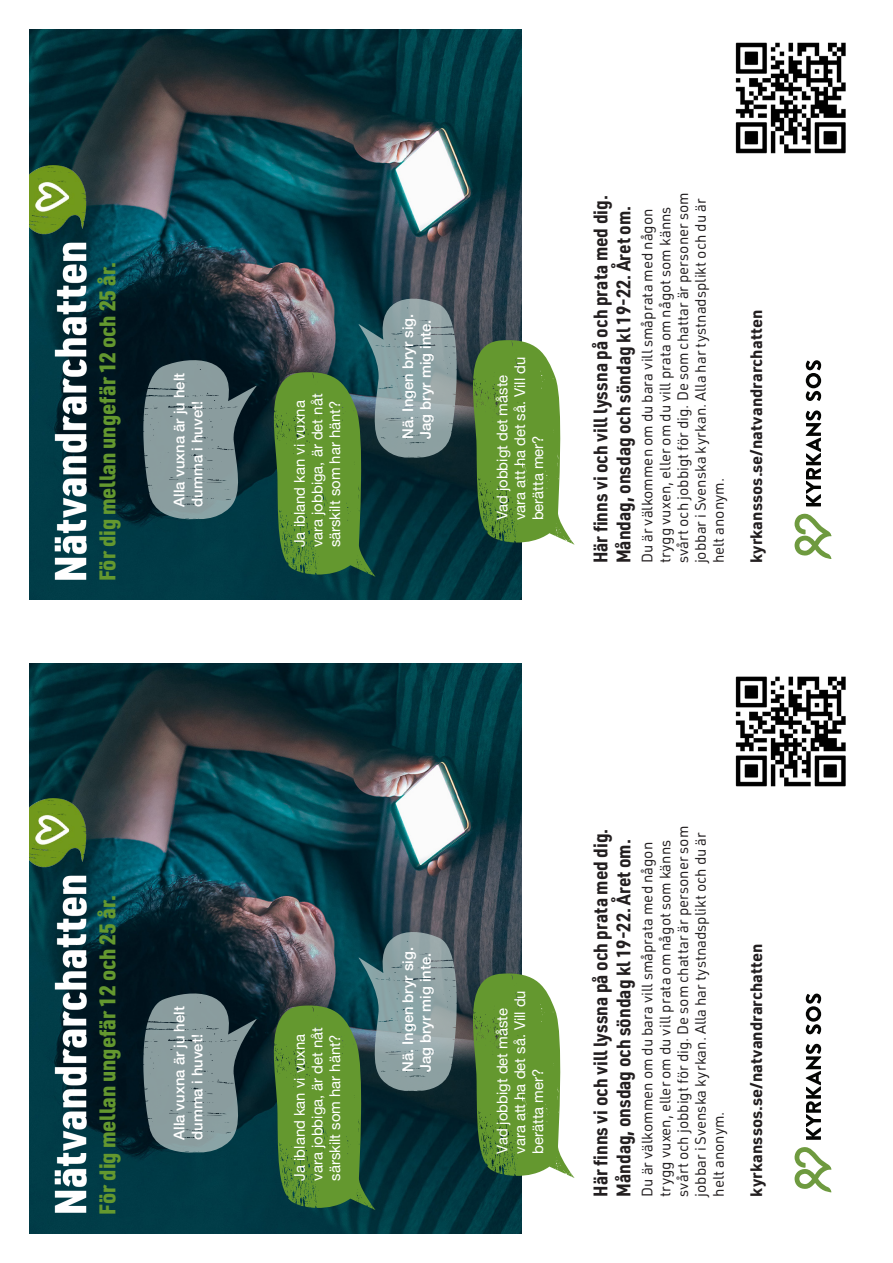
<style>
.page{position:relative;width:893px;height:1263px;background:#fff}
.page>*{position:absolute;margin:0;border:0;box-sizing:border-box;transform-origin:0 0}
.t1{font:900 22.35px "URWDIN Semi Cond";color:#64982f}
.t2{font:700 19.35px/23.1px "URWDIN Semi Cond";color:#231f20}
.t3{font:700 16.35px "URWDIN";color:#231f20}
.t4{font:14.85px/17.9px "URWDIN";color:#231f20}
.t5{font:14.85px/17.9px "Helvetica Neue";color:#fff}
.t6{font:500 14.85px/17.9px "Helvetica Neue";color:#fff}
</style>
<div class="page">
<img style="left:30px;top:663px;width:492px;height:570px">
<svg style="left:143px;top:930px;width:432px;height:280px;background:#4d6f59"></svg>
<svg style="left:806px;top:1044px;width:15px;height:96px"></svg>
<svg style="left:806px;top:993px;width:15px;height:41px"></svg>
<svg style="left:795px;top:1147px;width:36px;height:46px"></svg>
<img style="left:735px;top:676px;width:111px;height:111px">
<img style="left:30px;top:798px;width:57px;height:414px">
<img style="left:30px;top:30px;width:492px;height:570px">
<svg style="left:143px;top:297px;width:432px;height:280px;background:#4d6e59"></svg>
<svg style="left:806px;top:410px;width:15px;height:96px"></svg>
<svg style="left:806px;top:360px;width:15px;height:41px"></svg>
<svg style="left:795px;top:513px;width:36px;height:46px"></svg>
<img style="left:735px;top:42px;width:111px;height:112px">
<img style="left:30px;top:165px;width:57px;height:414px">
<p class="t1" style="left:92px;top:581px;width:321px;rotate:-90deg">För dig mellan ungefär 12 och 25 år.</p>
<p class="t6" style="left:169px;top:507px;width:135px;rotate:-90deg">Alla vuxna är ju helt dumma i huvet!</p>
<p class="t5" style="left:291px;top:547px;width:155px;rotate:-90deg">Ja ibland kan vi vuxna vara jobbiga, är det nåt särskilt som har hänt?</p>
<p class="t6" style="left:398px;top:439px;width:127px;rotate:-90deg">Nä. Ingen bryr sig.<br>Jag bryr mig inte.</p>
<p class="t5" style="left:494px;top:520px;width:165px;rotate:-90deg">Vad jobbigt det måste vara att ha det så. Vill du berätta mer?</p>
<p class="t2" style="left:588px;top:563px;width:370px;rotate:-90deg">Här finns vi och vill lyssna på och prata med dig.<br>Måndag, onsdag och söndag kl 19-22. Året om.</p>
<p class="t4" style="left:638px;top:563px;width:372px;rotate:-90deg">Du är välkommen om du bara vill småprata med någon trygg vuxen, eller om du vill prata om något som känns svårt och jobbigt för dig. De som chattar är personer som jobbar i Svenska kyrkan. Alla har tystnadsplikt och du är helt anonym.</p>
<p class="t3" style="left:745px;top:563px;width:255px;rotate:-90deg">kyrkanssos.se/natvandrarchatten</p>
<p class="t1" style="left:92px;top:1214px;width:321px;rotate:-90deg">För dig mellan ungefär 12 och 25 år.</p>
<p class="t6" style="left:169px;top:1140px;width:135px;rotate:-90deg">Alla vuxna är ju helt dumma i huvet!</p>
<p class="t5" style="left:291px;top:1181px;width:155px;rotate:-90deg">Ja ibland kan vi vuxna vara jobbiga, är det nåt särskilt som har hänt?</p>
<p class="t6" style="left:398px;top:1072px;width:127px;rotate:-90deg">Nä. Ingen bryr sig.<br>Jag bryr mig inte.</p>
<p class="t5" style="left:494px;top:1154px;width:165px;rotate:-90deg">Vad jobbigt det måste vara att ha det så. Vill du berätta mer?</p>
<p class="t2" style="left:588px;top:1197px;width:370px;rotate:-90deg">Här finns vi och vill lyssna på och prata med dig.<br>Måndag, onsdag och söndag kl 19-22. Året om.</p>
<p class="t4" style="left:638px;top:1197px;width:372px;rotate:-90deg">Du är välkommen om du bara vill småprata med någon trygg vuxen, eller om du vill prata om något som känns svårt och jobbigt för dig. De som chattar är personer som jobbar i Svenska kyrkan. Alla har tystnadsplikt och du är helt anonym.</p>
<p class="t3" style="left:745px;top:1197px;width:255px;rotate:-90deg">kyrkanssos.se/natvandrarchatten</p>
</div>
